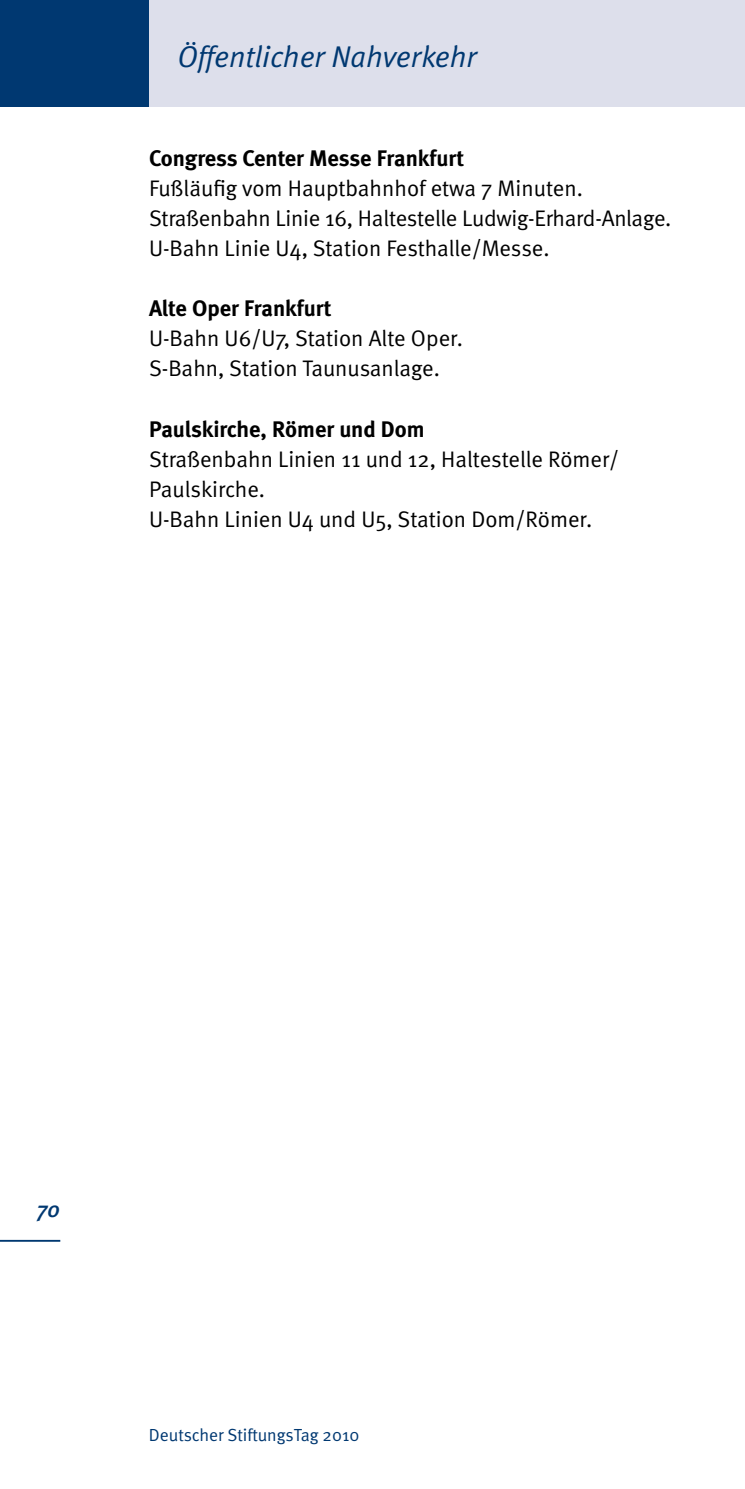
<style>
.page{position:relative;width:745px;height:1489px;background:#fff}
.page>*{position:absolute;margin:0;border:0;box-sizing:border-box;transform-origin:0 0}
.t1{font:italic 30px "Meta Normal";color:#003871}
.t2{font:22.5px/30px "Meta Normal";color:#000}
.t3{font:700 22.5px "Meta";color:#000}
.t4{font:italic 500 22.5px "Meta";color:#003871}
.t5{font:17.5px "Meta Normal";color:#003871}
</style>
<div class="page">
<div style="left:0;top:0;width:149px;height:106px;background:#003871"></div>
<hr style="left:0;top:1239px;width:60px;height:2px;background:#003871">
<div style="left:149px;top:0;width:595px;height:106px;background:#dddfeb"></div>
<h1 class="t1" style="left:177px;top:39px;width:301px">Öffentlicher Nahverkehr</h1>
<p class="t3" style="left:149px;top:144px;width:316px">Congress Center Messe Frankfurt</p>
<p class="t2" style="left:149px;top:173px;width:523px">Fußläufig vom Hauptbahnhof etwa 7 Minuten.<br>Straßenbahn Linie 16, Haltestelle Ludwig-Erhard-Anlage.<br>U-Bahn Linie U4, Station Festhalle/Messe.</p>
<p class="t3" style="left:149px;top:294px;width:184px">Alte Oper Frankfurt</p>
<p class="t2" style="left:149px;top:323px;width:315px">U-Bahn U6/U7, Station Alte Oper.<br>S-Bahn, Station Taunusanlage.</p>
<p class="t3" style="left:149px;top:414px;width:277px">Paulskirche, Römer und Dom</p>
<p class="t2" style="left:149px;top:443px;width:471px">Straßenbahn Linien 11 und 12, Haltestelle Römer/<br>Paulskirche.<br>U-Bahn Linien U4 und U5, Station Dom/Römer.</p>
<p class="t4" style="left:37px;top:1195px;width:25px">70</p>
<p class="t5" style="left:149px;top:1424px;width:212px">Deutscher StiftungsTag 2010</p>
</div>
